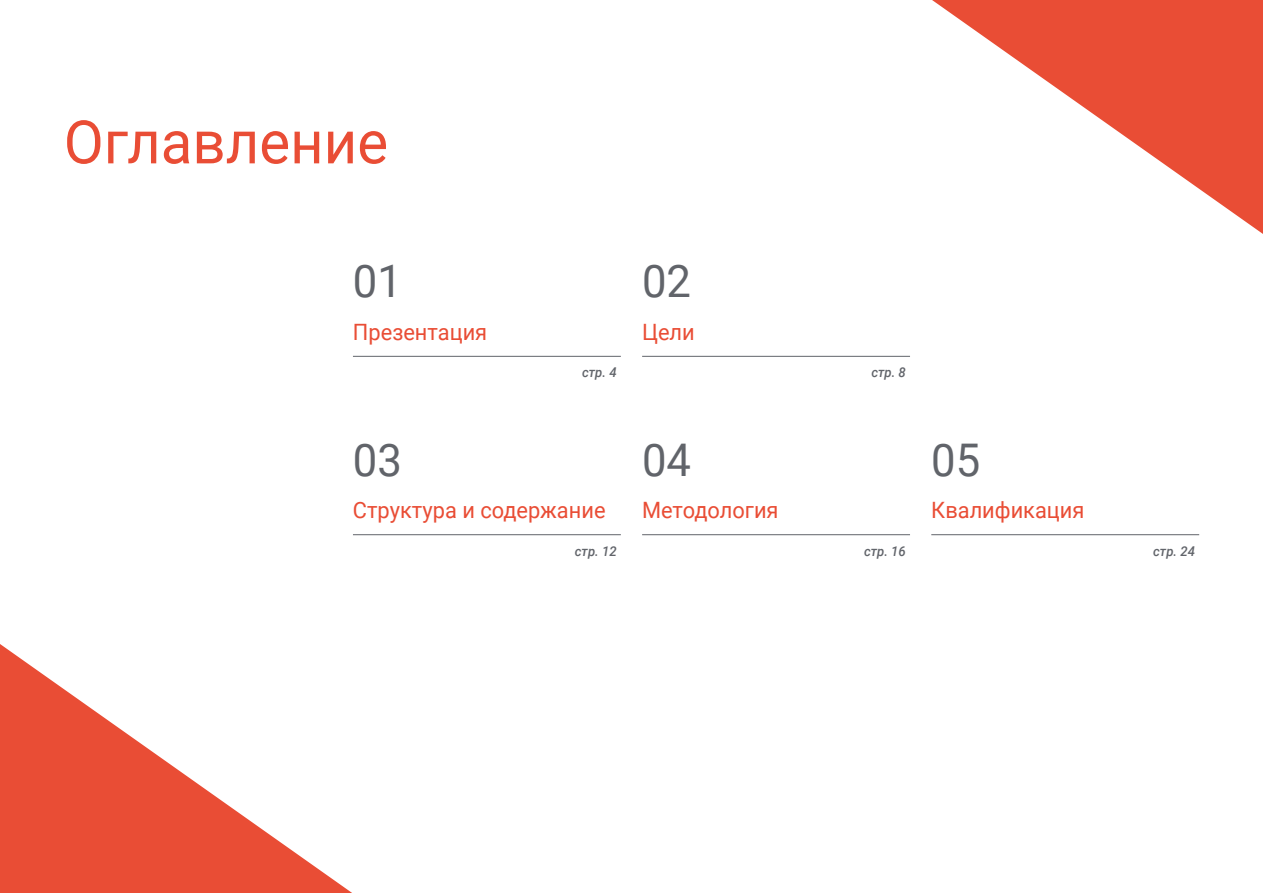
<style>
.page{position:relative;width:1263px;height:893px;background:#fff}
.page>*{position:absolute;margin:0;border:0;box-sizing:border-box;transform-origin:0 0}
.t1{font:60px "Roboto";color:#e94d35}
.t2{font:45px "Roboto";color:#61646a}
.t3{font:22.5px "Roboto";color:#e94d35}
.t4{font:italic 500 13.5px "Roboto";color:#61646a}
</style>
<div class="page">
<svg style="left:0;top:644px;width:352px;height:249px"></svg>
<svg style="left:932px;top:0;width:331px;height:234px"></svg>
<hr style="left:353px;top:356px;width:268px;height:1px;background:#61646a">
<hr style="left:642px;top:534px;width:268px;height:1px;background:#61646a">
<hr style="left:642px;top:356px;width:268px;height:1px;background:#61646a">
<hr style="left:353px;top:534px;width:268px;height:1px;background:#61646a">
<hr style="left:931px;top:534px;width:268px;height:1px;background:#61646a">
<h1 class="t1" style="left:64px;top:100px;width:326px">Оглавление</h1>
<h2 class="t2" style="left:353px;top:250px;width:51px">01</h2>
<h2 class="t2" style="left:642px;top:250px;width:51px">02</h2>
<p class="t3" style="left:353px;top:316px;width:136px">Презентация</p>
<p class="t4" style="left:582px;top:363px;width:36px">стр. 4</p>
<p class="t3" style="left:642px;top:316px;width:54px">Цели</p>
<p class="t4" style="left:871px;top:363px;width:36px">стр. 8</p>
<h2 class="t2" style="left:353px;top:428px;width:51px">03</h2>
<h2 class="t2" style="left:931px;top:428px;width:51px">05</h2>
<h2 class="t2" style="left:642px;top:428px;width:51px">04</h2>
<p class="t3" style="left:353px;top:494px;width:254px">Структура и содержание</p>
<p class="t3" style="left:642px;top:494px;width:138px">Методология</p>
<p class="t3" style="left:931px;top:494px;width:155px">Квалификация</p>
<p class="t4" style="left:575px;top:542px;width:43px">стр. 12</p>
<p class="t4" style="left:1153px;top:542px;width:43px">стр. 24</p>
<p class="t4" style="left:864px;top:542px;width:43px">стр. 16</p>
</div>
